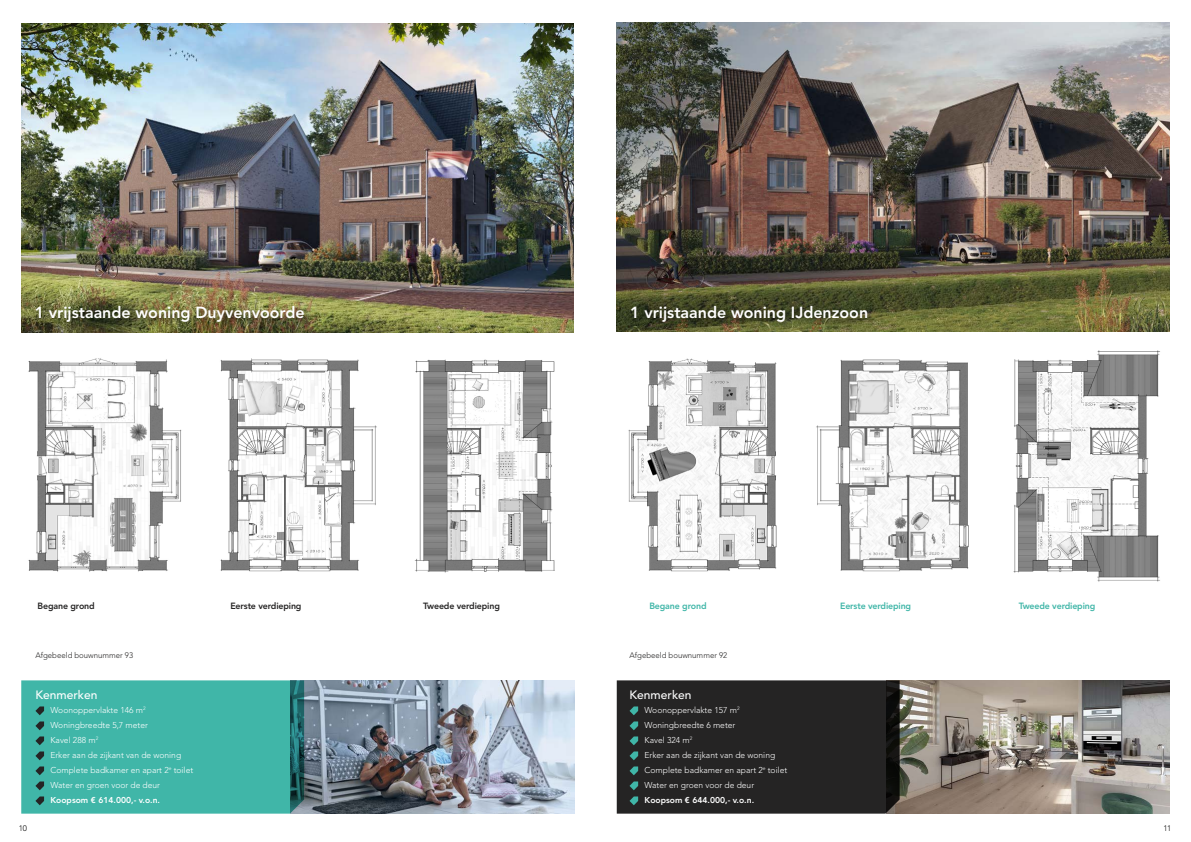
<style>
.page{position:relative;width:1191px;height:842px;background:#fff}
.page>*{position:absolute;margin:0;border:0;box-sizing:border-box;transform-origin:0 0}
.t1{font:800 16px "Avenir LT Std";color:#fff}
.t2{font:500 12px "Avenir LT Std";color:#fff}
.t3{font:800 9px "Avenir LT Std";letter-spacing:-.015em;color:#252424}
.t4{font:800 9px "Avenir LT Std";letter-spacing:-.015em;color:#40b6a8}
.t5{font:300 8.5px/15px "Avenir LT Std";color:#fff}
.t6{font:800 8.5px "Avenir LT Std";color:#fff}
.t7{font:300 8px "Avenir LT Std";color:#252424}
.t8{font:300 8px "Avenir LT Std";color:#000}
</style>
<div class="page">
<img style="left:304px;top:681px;width:270px;height:133px">
<img style="left:617px;top:23px;width:552px;height:309px">
<img style="left:21px;top:23px;width:552px;height:309px">
<svg style="left:21px;top:680px;width:283px;height:134px;background:#3fb1a4"></svg>
<div style="left:33px;top:303px;width:280px;height:28px;background:#000;opacity:.5"></div>
<img style="left:899px;top:680px;width:270px;height:134px">
<div style="left:617px;top:680px;width:282px;height:134px;background:#252424"></div>
<div style="left:628px;top:303px;width:248px;height:28px;background:#000;opacity:.5"></div>
<img style="left:28px;top:358px;width:154px;height:214px">
<img style="left:628px;top:358px;width:149px;height:214px">
<img style="left:220px;top:358px;width:157px;height:214px">
<img style="left:816px;top:359px;width:152px;height:213px">
<img style="left:414px;top:359px;width:141px;height:214px">
<img style="left:1013px;top:350px;width:147px;height:232px">
<h1 class="t1" style="left:35px;top:303px;width:271px">1 vrijstaande woning Duyvenvoorde</h1>
<h1 class="t1" style="left:630px;top:303px;width:239px">1 vrijstaande woning IJdenzoon</h1>
<p class="t3" style="left:38px;top:600px;width:59px">Begane grond</p>
<p class="t3" style="left:230px;top:601px;width:73px">Eerste verdieping</p>
<p class="t3" style="left:423px;top:600px;width:78px">Tweede verdieping</p>
<p class="t4" style="left:649px;top:600px;width:59px">Begane grond</p>
<p class="t4" style="left:840px;top:601px;width:73px">Eerste verdieping</p>
<p class="t4" style="left:1018px;top:600px;width:78px">Tweede verdieping</p>
<p class="t7" style="left:35px;top:650px;width:99px">Afgebeeld bouwnummer 93</p>
<h2 class="t2" style="left:35px;top:688px;width:64px">Kenmerken</h2>
<p class="t5" style="left:50px;top:703px;width:144px">Woonoppervlakte 146 m<sup>2<br></sup>Woningbreedte 5,7 meter<br>Kavel 288 m<sup>2<br></sup>Erker aan de zijkant van de woning<br>Complete badkamer en apart 2<sup>e</sup> toilet<br>Water en groen voor de deur</p>
<p class="t6" style="left:50px;top:795px;width:111px">Koopsom € 614.000,- v.o.n.</p>
<p class="t7" style="left:629px;top:650px;width:99px">Afgebeeld bouwnummer 92</p>
<h2 class="t2" style="left:629px;top:688px;width:64px">Kenmerken</h2>
<p class="t5" style="left:644px;top:703px;width:144px">Woonoppervlakte 157 m<sup>2<br></sup>Woningbreedte 6 meter<br>Kavel 324 m<sup>2<br></sup>Erker aan de zijkant van de woning<br>Complete badkamer en apart 2<sup>e</sup> toilet<br>Water en groen voor de deur</p>
<p class="t6" style="left:644px;top:795px;width:111px">Koopsom € 644.000,- v.o.n.</p>
<p class="t8" style="left:19px;top:823px;width:10px">10</p>
<p class="t8" style="left:1163px;top:823px;width:9px">11</p>
</div>
